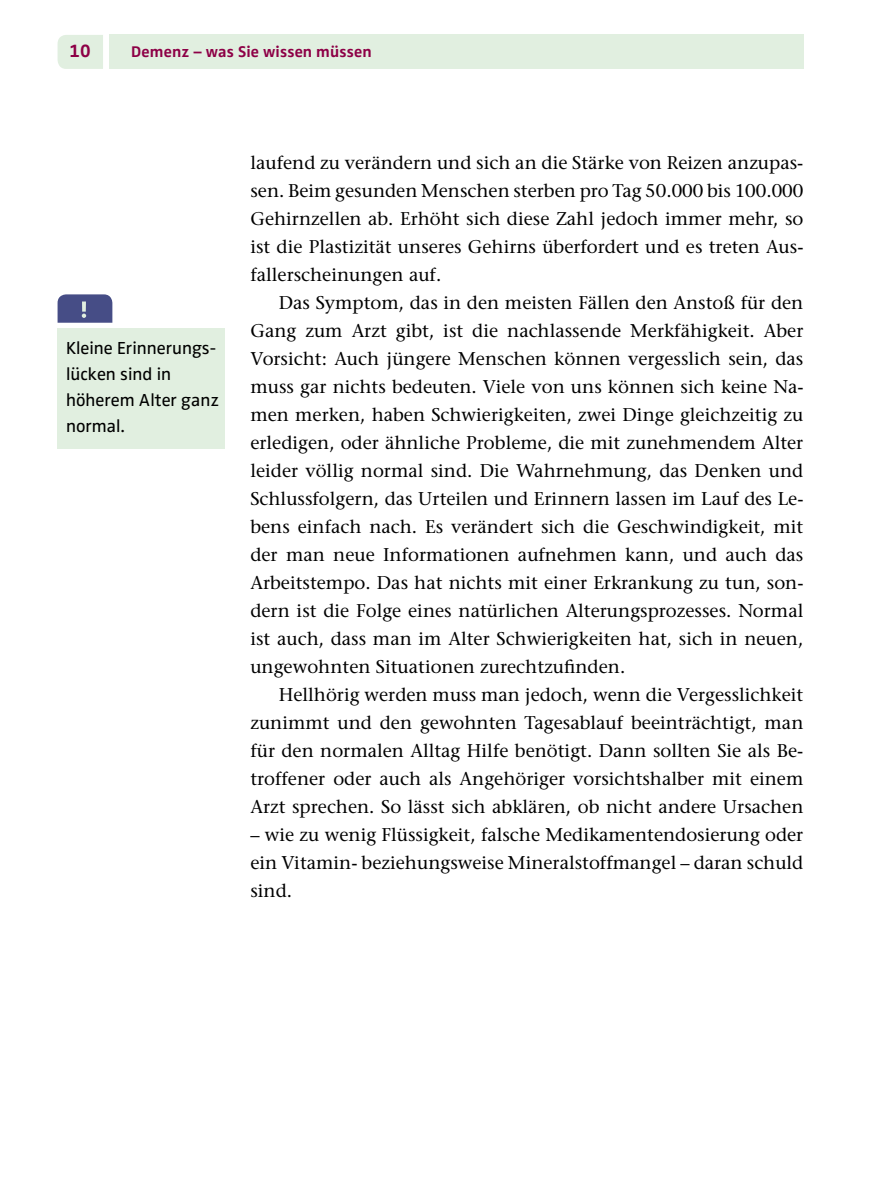
<style>
.page{position:relative;width:879px;height:1190px;background:#fff}
.page>*{position:absolute;margin:0;border:0;box-sizing:border-box;transform-origin:0 0}
.t1{font:18.4px/28px "Stone Serif";color:#000;text-align:justify}
.t2{font:700 18.4px "Zwo Pro";color:#8d0046}
.t3{font:18px/26px "Zwo Pro";color:#000}
.t4{font:700 16px "Zwo Pro";letter-spacing:.01em;color:#8d0046}
</style>
<div class="page">
<div style="left:58px;top:35px;width:45px;height:34px;background:#e1efe0"></div>
<div style="left:109px;top:35px;width:694px;height:34px;background:#e1efe0"></div>
<div style="left:58px;top:328px;width:167px;height:121px;background:#e1efe0"></div>
<svg style="left:58px;top:294px;width:54px;height:29px;background:#52598d"></svg>
<p class="t2" style="left:70px;top:40px;width:23px">10</p>
<p class="t4" style="left:131px;top:42px;width:242px">Demenz – was Sie wissen müssen</p>
<p class="t3" style="left:66px;top:335px;width:154px">Kleine Erinnerungs&shy;lücken sind in höherem Alter ganz normal.</p>
<p class="t1" style="left:250px;top:148px;width:554px">laufend zu verändern und sich an die Stärke von Reizen anzupas&shy;sen. Beim gesunden Menschen sterben pro Tag 50.000 bis 100.000<br>Gehirnzellen ab. Erhöht sich diese Zahl jedoch immer mehr, so ist die Plastizität unseres Gehirns überfordert und es treten Aus&shy;fallerscheinungen auf.</p>
<p class="t1" style="left:250px;top:289px;width:554px;text-indent:28px">Das Symptom, das in den meisten Fällen den Anstoß für den Gang zum Arzt gibt, ist die nachlassende Merkfähigkeit. Aber Vorsicht: Auch jüngere Menschen können vergesslich sein, das muss gar nichts bedeuten. Viele von uns können sich keine Na&shy;men merken, haben Schwierigkeiten, zwei Dinge gleichzeitig zu erledigen, oder ähnliche Probleme, die mit zunehmendem Alter leider völlig normal sind. Die Wahrnehmung, das Denken und Schlussfolgern, das Urteilen und Erinnern lassen im Lauf des Le&shy;bens einfach nach. Es verändert sich die Geschwindigkeit, mit der man neue Informationen aufnehmen kann, und auch das Arbeitstempo. Das hat nichts mit einer Erkrankung zu tun, son&shy;dern ist die Folge eines natürlichen Alterungsprozesses. Normal ist auch, dass man im Alter Schwierigkeiten hat, sich in neuen, ungewohnten Situationen zurechtzufinden.</p>
<p class="t1" style="left:250px;top:681px;width:554px;text-indent:28px">Hellhörig werden muss man jedoch, wenn die Vergesslichkeit zunimmt und den gewohnten Tagesablauf beeinträchtigt, man für den normalen Alltag Hilfe benötigt. Dann sollten Sie als Be&shy;troffener oder auch als Angehöriger vorsichtshalber mit einem Arzt sprechen. So lässt sich abklären, ob nicht andere Ursachen</p>
<p class="t1" style="left:250px;top:821px;width:554px">– wie zu wenig Flüssigkeit, falsche Medikamentendosierung oder ein Vitamin- beziehungsweise Mineralstoffmangel – daran schuld sind.</p>
</div>
